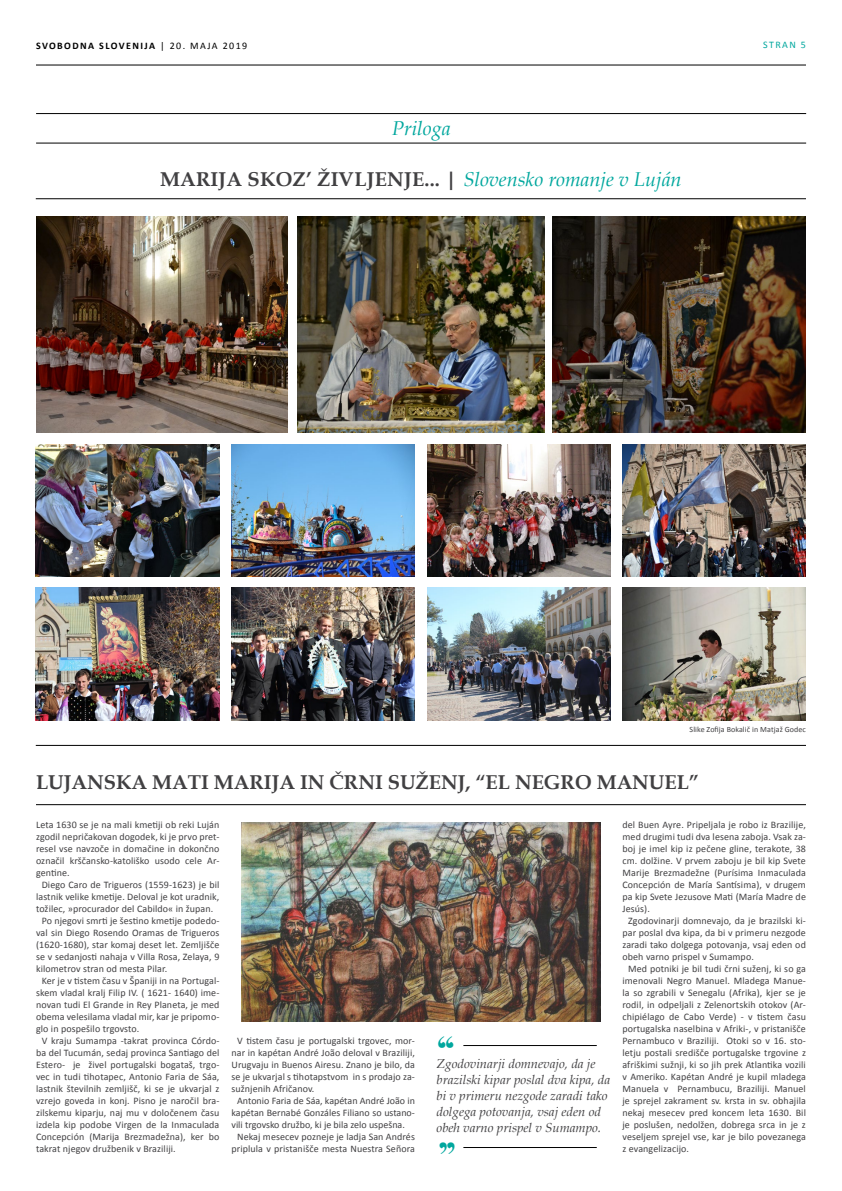
<style>
.page{position:relative;width:842px;height:1191px;background:#fff}
.page>*{position:absolute;margin:0;border:0;box-sizing:border-box;transform-origin:0 0}
.t1{font:42px "Abril Fatface";color:#00a79e}
.t2{font:700 20px "Book Antiqua";color:#414042}
.t3{font:italic 20px "Book Antiqua";color:#00a79e}
.t4{font:italic 13px/16px "Book Antiqua";color:#414042}
.t5{font:10px "Calibri";letter-spacing:.01em;color:#414042}
.t6{font:700 10px "Calibri";letter-spacing:.14em;color:#000}
.t7{font:10px "Calibri";letter-spacing:.14em;color:#00a79e}
.t8{font:8px "Calibri";letter-spacing:.01em;color:#414042}
.s1{font-weight:400}
.s2{font-weight:400;font-style:italic;color:#00a79e}
</style>
<div class="page">
<img style="left:36px;top:444px;width:183px;height:132px">
<img style="left:427px;top:445px;width:184px;height:131px">
<img style="left:36px;top:588px;width:183px;height:132px">
<img style="left:427px;top:588px;width:184px;height:132px">
<img style="left:231px;top:588px;width:184px;height:132px">
<img style="left:622px;top:588px;width:184px;height:132px">
<img style="left:622px;top:444px;width:184px;height:132px">
<hr style="left:36px;top:143px;width:770px;height:1px;background:#000">
<hr style="left:36px;top:113px;width:770px;height:1px;background:#000">
<img style="left:36px;top:216px;width:252px;height:216px">
<img style="left:298px;top:216px;width:246px;height:216px">
<img style="left:231px;top:445px;width:184px;height:131px">
<img style="left:553px;top:216px;width:253px;height:216px">
<hr style="left:36px;top:65px;width:770px;height:1px;background:#000">
<hr style="left:36px;top:804px;width:770px;height:1px;background:#000">
<img style="left:242px;top:822px;width:358px;height:199px">
<hr style="left:36px;top:199px;width:770px;height:1px;background:#000">
<hr style="left:36px;top:745px;width:770px;height:1px;background:#000">
<hr style="left:463px;top:1147px;width:134px;height:1px;background:#000">
<hr style="left:463px;top:1045px;width:134px;height:1px;background:#000">
<p class="t6" style="left:36px;top:39px;width:213px">SVOBODNA SLOVENIJA <span class="s1">| 20. MAJA 2019</span></p>
<p class="t7" style="left:763px;top:39px;width:44px">STRAN 5</p>
<h2 class="t3" style="left:392px;top:114px;width:60px">Priloga</h2>
<h2 class="t2" style="left:160px;top:165px;width:523px">MARIJA SKOZ’ ŽIVLJENJE... | <span class="s2">Slovensko romanje v Luján</span></h2>
<p class="t8" style="left:690px;top:724px;width:118px">Slike Zofija Bokalič in Matjaž Godec</p>
<h2 class="t2" style="left:36px;top:769px;width:664px">LUJANSKA MATI MARIJA IN ČRNI SUŽENJ, “EL NEGRO MANUEL”</h2>
<p class="t5" style="left:36px;top:818px;width:185px">Leta 1630 se je na mali kmetiji ob reki Luján</p>
<p class="t5" style="left:36px;top:830px;width:185px">zgodil nepričakovan dogodek, ki je prvo pret-</p>
<p class="t5" style="left:36px;top:842px;width:185px">resel vse navzoče in domačine in dokončno</p>
<p class="t5" style="left:36px;top:854px;width:185px">označil krščansko-katoliško usodo cele Ar-</p>
<p class="t5" style="left:36px;top:866px;width:35px">gentine.</p>
<p class="t5" style="left:42px;top:878px;width:179px">Diego Caro de Trigueros (1559-1623) je bil</p>
<p class="t5" style="left:36px;top:890px;width:185px">lastnik velike kmetije. Deloval je kot uradnik,</p>
<p class="t5" style="left:36px;top:902px;width:179px">tožilec, »procurador del Cabildo« in župan.</p>
<p class="t5" style="left:42px;top:914px;width:179px">Po njegovi smrti je šestino kmetije podedo-</p>
<p class="t5" style="left:36px;top:926px;width:185px">val sin Diego Rosendo Oramas de Trigueros</p>
<p class="t5" style="left:36px;top:938px;width:185px">(1620-1680), star komaj deset let. Zemljišče</p>
<p class="t5" style="left:36px;top:950px;width:185px">se v sedanjosti nahaja v Villa Rosa, Zelaya, 9</p>
<p class="t5" style="left:36px;top:962px;width:133px">kilometrov stran od mesta Pilar.</p>
<p class="t5" style="left:42px;top:974px;width:179px">Ker je v tistem času v Španiji in na Portugal-</p>
<p class="t5" style="left:36px;top:986px;width:185px">skem vladal kralj Filip IV. ( 1621- 1640) ime-</p>
<p class="t5" style="left:36px;top:998px;width:185px">novan tudi El Grande in Rey Planeta, je med</p>
<p class="t5" style="left:36px;top:1010px;width:185px">obema velesilama vladal mir, kar je pripomo-</p>
<p class="t5" style="left:36px;top:1022px;width:105px">glo in pospešilo trgovsto.</p>
<p class="t5" style="left:42px;top:1034px;width:179px">V kraju Sumampa -takrat provinca Córdo-</p>
<p class="t5" style="left:36px;top:1046px;width:185px">ba del Tucumán, sedaj provinca Santiago del</p>
<p class="t5" style="left:36px;top:1058px;width:185px">Estero- je živel portugalski bogataš, trgo-</p>
<p class="t5" style="left:36px;top:1070px;width:185px">vec in tudi tihotapec, Antonio Faria de Sáa,</p>
<p class="t5" style="left:36px;top:1082px;width:185px">lastnik številnih zemljišč, ki se je ukvarjal z</p>
<p class="t5" style="left:36px;top:1094px;width:185px">vzrejo goveda in konj. Pisno je naročil bra-</p>
<p class="t5" style="left:36px;top:1106px;width:185px">zilskemu kiparju, naj mu v določenem času</p>
<p class="t5" style="left:36px;top:1118px;width:185px">izdela kip podobe Virgen de la Inmaculada</p>
<p class="t5" style="left:36px;top:1130px;width:185px">Concepción (Marija Brezmadežna), ker bo</p>
<p class="t5" style="left:36px;top:1142px;width:141px">takrat njegov družbenik v Braziliji.</p>
<p class="t5" style="left:622px;top:818px;width:185px">del Buen Ayre. Pripeljala je robo iz Brazilije,</p>
<p class="t5" style="left:622px;top:830px;width:185px">med drugimi tudi dva lesena zaboja. Vsak za-</p>
<p class="t5" style="left:622px;top:842px;width:185px">boj je imel kip iz pečene gline, terakote, 38</p>
<p class="t5" style="left:622px;top:854px;width:185px">cm. dolžine. V prvem zaboju je bil kip Svete</p>
<p class="t5" style="left:622px;top:866px;width:185px">Marije Brezmadežne (Purísima Inmaculada</p>
<p class="t5" style="left:622px;top:878px;width:185px">Concepción de María Santísima), v drugem</p>
<p class="t5" style="left:622px;top:890px;width:185px">pa kip Svete Jezusove Mati (María Madre de</p>
<p class="t5" style="left:622px;top:902px;width:29px">Jesús).</p>
<p class="t5" style="left:628px;top:914px;width:179px">Zgodovinarji domnevajo, da je brazilski ki-</p>
<p class="t5" style="left:622px;top:926px;width:185px">par poslal dva kipa, da bi v primeru nezgode</p>
<p class="t5" style="left:622px;top:938px;width:185px">zaradi tako dolgega potovanja, vsaj eden od</p>
<p class="t5" style="left:622px;top:950px;width:133px">obeh varno prispel v Sumampo.</p>
<p class="t5" style="left:628px;top:962px;width:179px">Med potniki je bil tudi črni suženj, ki so ga</p>
<p class="t5" style="left:622px;top:974px;width:185px">imenovali Negro Manuel. Mladega Manue-</p>
<p class="t5" style="left:622px;top:986px;width:185px">la so zgrabili v Senegalu (Afrika), kjer se je</p>
<p class="t5" style="left:622px;top:998px;width:185px">rodil, in odpeljali z Zelenortskih otokov (Ar-</p>
<p class="t5" style="left:622px;top:1010px;width:185px">chipiélago de Cabo Verde) - v tistem času</p>
<p class="t5" style="left:622px;top:1022px;width:185px">portugalska naselbina v Afriki-, v pristanišče</p>
<p class="t5" style="left:622px;top:1034px;width:185px">Pernambuco v Braziliji. Otoki so v 16. sto-</p>
<p class="t5" style="left:622px;top:1046px;width:185px">letju postali središče portugalske trgovine z</p>
<p class="t5" style="left:622px;top:1058px;width:185px">afriškimi sužnji, ki so jih prek Atlantika vozili</p>
<p class="t5" style="left:622px;top:1070px;width:185px">v Ameriko. Kapétan André je kupil mladega</p>
<p class="t5" style="left:622px;top:1082px;width:185px">Manuela v Pernambucu, Braziliji. Manuel</p>
<p class="t5" style="left:622px;top:1094px;width:185px">je sprejel zakrament sv. krsta in sv. obhajila</p>
<p class="t5" style="left:622px;top:1106px;width:185px">nekaj mesecev pred koncem leta 1630. Bil</p>
<p class="t5" style="left:622px;top:1118px;width:185px">je poslušen, nedolžen, dobrega srca in je z</p>
<p class="t5" style="left:622px;top:1130px;width:185px">veseljem sprejel vse, kar je bilo povezanega</p>
<p class="t5" style="left:622px;top:1142px;width:68px">z evangelizacijo.</p>
<h1 class="t1" style="left:437px;top:1023px;width:20px">“</h1>
<p class="t5" style="left:237px;top:1034px;width:179px">V tistem času je portugalski trgovec, mor-</p>
<p class="t5" style="left:231px;top:1046px;width:185px">nar in kapétan André João deloval v Braziliji,</p>
<p class="t5" style="left:231px;top:1058px;width:185px">Urugvaju in Buenos Airesu. Znano je bilo, da</p>
<p class="t5" style="left:231px;top:1070px;width:185px">se je ukvarjal s tihotapstvom in s prodajo za-</p>
<p class="t5" style="left:231px;top:1082px;width:84px">sužnjenih Afričanov.</p>
<p class="t5" style="left:237px;top:1094px;width:179px">Antonio Faria de Sáa, kapétan André João in</p>
<p class="t5" style="left:231px;top:1106px;width:185px">kapétan Bernabé Gonzáles Filiano so ustano-</p>
<p class="t5" style="left:231px;top:1118px;width:175px">vili trgovsko družbo, ki je bila zelo uspešna.</p>
<p class="t5" style="left:237px;top:1130px;width:179px">Nekaj mesecev pozneje je ladja San Andrés</p>
<p class="t5" style="left:231px;top:1142px;width:185px">priplula v pristanišče mesta Nuestra Señora</p>
<h3 class="t4" style="left:437px;top:1054px;width:175px">Zgodovinarji domnevajo, da je brazilski kipar poslal dva kipa, da bi v primeru nezgode zaradi tako dolgega potovanja, vsaj eden od obeh varno prispel v Sumampo.</h3>
<h1 class="t1" style="left:438px;top:1128px;width:20px">”</h1>
</div>
